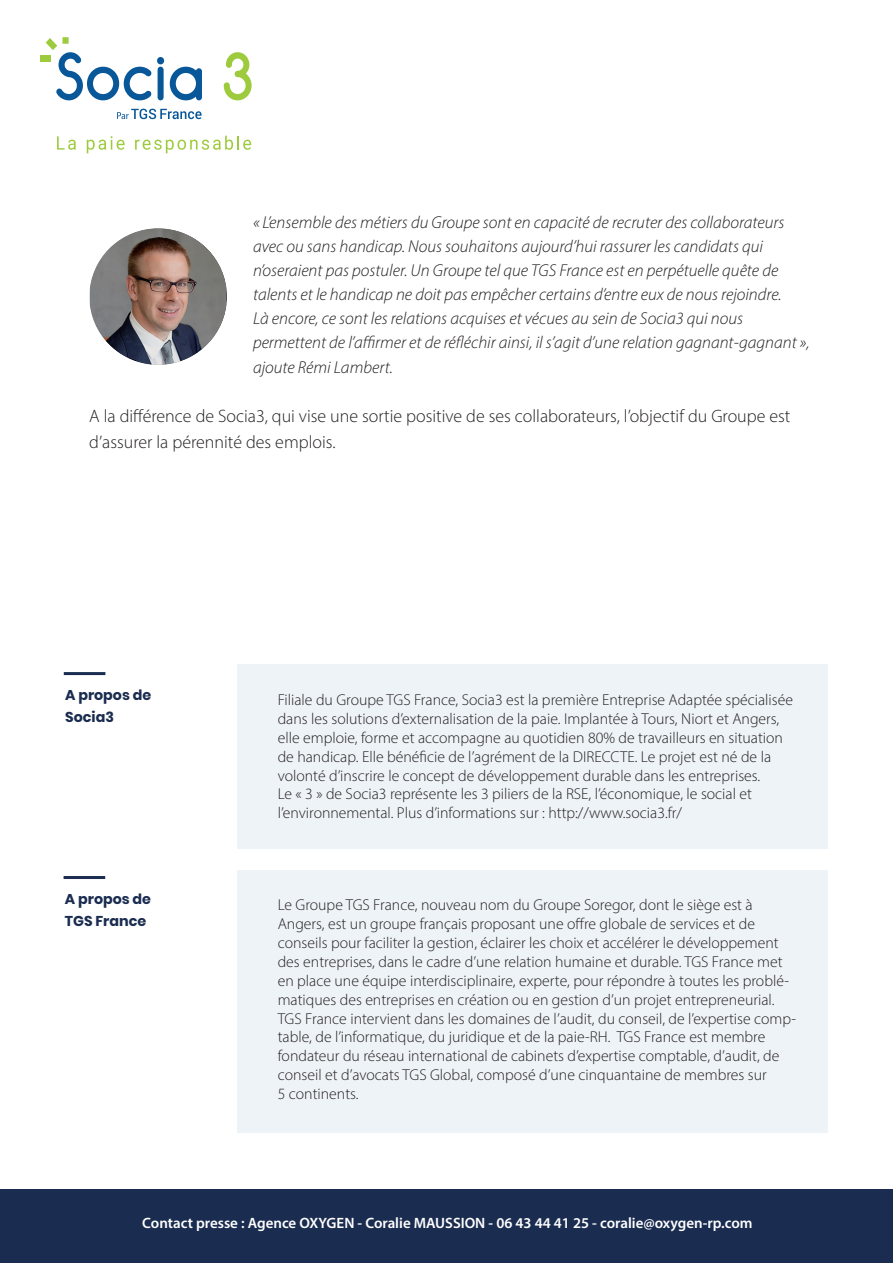
<style>
.page{position:relative;width:893px;height:1263px;background:#fff}
.page>*{position:absolute;margin:0;border:0;box-sizing:border-box;transform-origin:0 0}
.t1{font:300 18px/25.5px "Myriad Pro";color:#231f20}
.t2{font:italic 300 17.25px/24.3px "Myriad Pro";color:#231f20}
.t3{font:300 15.75px/18.9px "Myriad Pro";color:#231f20}
.t4{font:600 15px "Myriad Pro";color:#fff}
.t5{font:700 14.25px "Poppins";color:#1a2c50}
</style>
<div class="page">
<div style="left:238px;top:870px;width:590px;height:262px;background:#eef3f8"></div>
<div style="left:238px;top:664px;width:590px;height:185px;background:#eef3f8"></div>
<hr style="left:64px;top:672px;width:41px;height:3px;background:#1a2c50">
<div style="left:88px;top:227px;width:141px;height:139px;background:#231f20;opacity:.11"></div>
<svg style="left:46px;top:37px;width:105px;height:63px"></svg>
<svg style="left:157px;top:57px;width:7px;height:43px"></svg>
<svg style="left:170px;top:67px;width:32px;height:33px"></svg>
<svg style="left:224px;top:52px;width:28px;height:48px"></svg>
<div style="left:40px;top:56px;width:10px;height:6px;background:#9ecb3d"></div>
<svg style="left:117px;top:109px;width:85px;height:10px"></svg>
<svg style="left:57px;top:136px;width:19px;height:14px"></svg>
<svg style="left:87px;top:136px;width:38px;height:17px"></svg>
<svg style="left:135px;top:136px;width:116px;height:17px"></svg>
<div style="left:0;top:1189px;width:893px;height:74px;background:#1a2c50"></div>
<hr style="left:64px;top:876px;width:41px;height:3px;background:#1a2c50">
<p class="t2" style="left:253px;top:210px;width:558px">« L’ensemble des métiers du Groupe sont en capacité de recruter des collaborateurs avec ou sans handicap. Nous souhaitons aujourd’hui rassurer les candidats qui n’oseraient pas postuler. Un Groupe tel que TGS France est en perpétuelle quête de talents et le handicap ne doit pas empêcher certains d’entre eux de nous rejoindre.<br>Là encore, ce sont les relations acquises et vécues au sein de Socia3 qui nous permettent de l’affirmer et de réfléchir ainsi, il s’agit d’une relation gagnant-gagnant », ajoute Rémi Lambert.</p>
<p class="t1" style="left:89px;top:403px;width:703px">A la différence de Socia3, qui vise une sortie positive de ses collaborateurs, l’objectif du Groupe est d’assurer la pérennité des emplois.</p>
<p class="t5" style="left:65px;top:686px;width:88px">A propos de</p>
<p class="t5" style="left:65px;top:709px;width:50px">Socia3</p>
<p class="t5" style="left:65px;top:890px;width:88px">A propos de</p>
<p class="t5" style="left:65px;top:913px;width:83px">TGS France</p>
<p class="t3" style="left:278px;top:690px;width:517px">Filiale du Groupe TGS France, Socia3 est la première Entreprise Adaptée spécialisée dans les solutions d’externalisation de la paie. Implantée à Tours, Niort et Angers, elle emploie, forme et accompagne au quotidien 80% de travailleurs en situation de handicap. Elle bénéficie de l’agrément de la DIRECCTE. Le projet est né de la volonté d’inscrire le concept de développement durable dans les entreprises.<br>Le « 3 » de Socia3 représente les 3 piliers de la RSE, l’économique, le social et l’environnemental. Plus d’informations sur : http://www.socia3.fr/</p>
<p class="t3" style="left:278px;top:895px;width:520px">Le Groupe TGS France, nouveau nom du Groupe Soregor, dont le siège est à Angers, est un groupe français proposant une offre globale de services et de conseils pour faciliter la gestion, éclairer les choix et accélérer le développement des entreprises, dans le cadre d’une relation humaine et durable. TGS France met en place une équipe interdisciplinaire, experte, pour répondre à toutes les problé&shy;matiques des entreprises en création ou en gestion d’un projet entrepreneurial.<br>TGS France intervient dans les domaines de l’audit, du conseil, de l’expertise comp&shy;table, de l’informatique, du juridique et de la paie-RH. TGS France est membre fondateur du réseau international de cabinets d’expertise comptable, d’audit, de conseil et d’avocats TGS Global, composé d’une cinquantaine de membres sur<br>5 continents.</p>
<p class="t4" style="left:142px;top:1213px;width:612px">Contact presse : Agence OXYGEN - Coralie MAUSSION - 06 43 44 41 25 - coralie@oxygen-rp.com</p>
</div>
